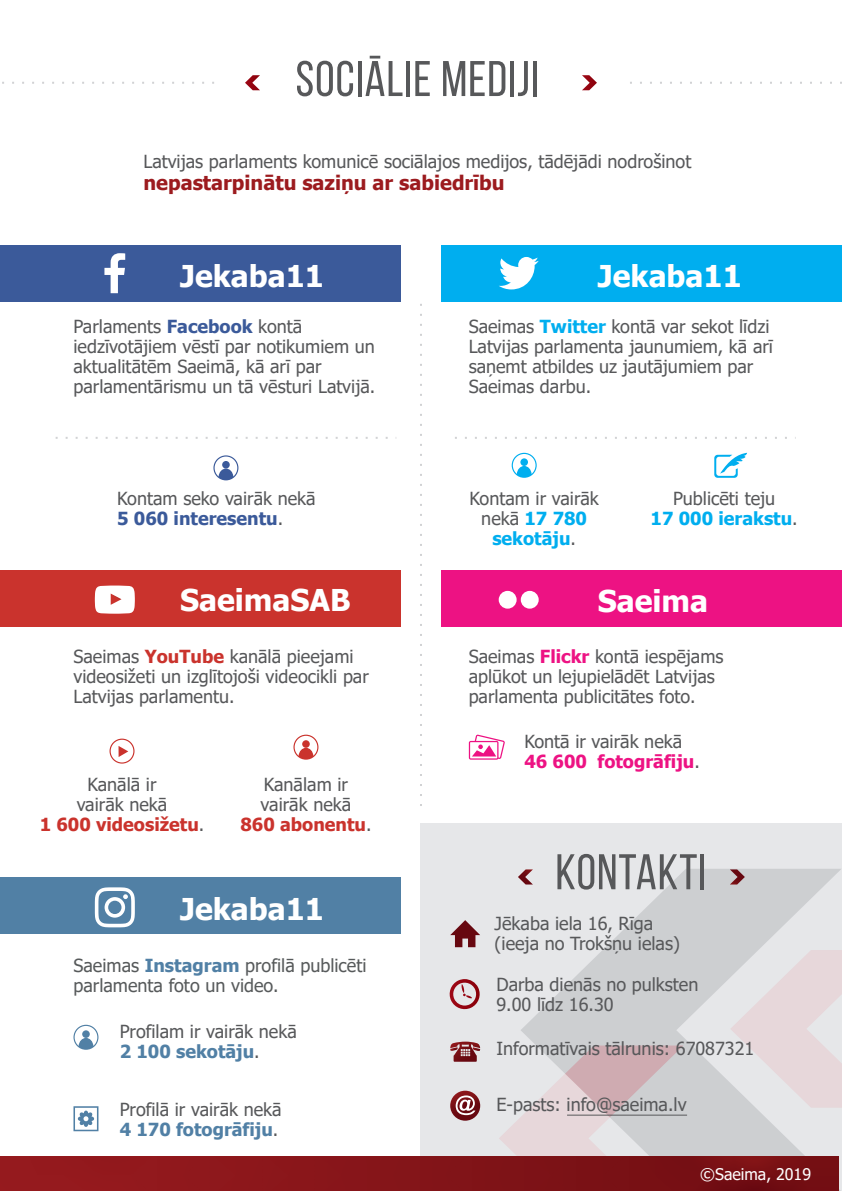
<style>
.page{position:relative;width:842px;height:1191px;background:#fff}
.page>*{position:absolute;margin:0;border:0;box-sizing:border-box;transform-origin:0 0}
.t1{font:50px "Bebas Neue";letter-spacing:.02em;color:#57585a}
.t2{font:700 30px "Tahoma";color:#fff}
.t3{font:700 20px "Tahoma";color:#9c1b1f}
.t4{font:18px/20px "Tahoma";color:#57585a}
.t5{font:18px/20px "Tahoma";color:#575a5b}
.t6{font:16px "Tahoma";color:#fff}
.s1{font-weight:700;color:#3b5a9a}
.s2{font-weight:700;color:#00aeef}
.s3{font-weight:700;color:#ca332d}
.s4{font-weight:700;color:#5180a5}
.s5{font-weight:700;color:#ed1283}
</style>
<div class="page">
<svg style="left:245px;top:75px;width:15px;height:15px"></svg>
<svg style="left:582px;top:75px;width:15px;height:15px"></svg>
<svg style="left:2px;top:82px;width:212px;height:2px"></svg>
<svg style="left:630px;top:82px;width:212px;height:2px"></svg>
<svg style="left:56px;top:437px;width:340px;height:2px"></svg>
<svg style="left:455px;top:437px;width:332px;height:2px"></svg>
<svg style="left:420px;top:304px;width:2px;height:502px"></svg>
<div style="left:0;top:245px;width:400px;height:57px;background:#3b5a9a"></div>
<div style="left:442px;top:245px;width:400px;height:57px;background:#00aeef"></div>
<div style="left:442px;top:570px;width:400px;height:57px;background:#ed1283"></div>
<div style="left:521px;top:591px;width:18px;height:17px;background:#fff;border-radius:50%"></div>
<div style="left:499px;top:591px;width:18px;height:17px;background:#fff;border-radius:50%"></div>
<div style="left:0;top:570px;width:400px;height:57px;background:#ca332d"></div>
<svg style="left:95px;top:585px;width:40px;height:28px"></svg>
<div style="left:420px;top:822px;width:422px;height:369px;background:#e6e7e9"></div>
<svg style="left:521px;top:869px;width:321px;height:322px;fill:#cdcfd1"></svg>
<svg style="left:499px;top:1045px;width:184px;height:112px"></svg>
<svg style="left:730px;top:950px;width:112px;height:157px"></svg>
<svg style="left:450px;top:1090px;width:30px;height:30px"></svg>
<svg style="left:456px;top:1095px;width:19px;height:20px"></svg>
<svg style="left:450px;top:1041px;width:30px;height:20px"></svg>
<svg style="left:450px;top:920px;width:30px;height:27px"></svg>
<svg style="left:469px;top:734px;width:36px;height:25px"></svg>
<svg style="left:293px;top:734px;width:25px;height:25px"></svg>
<div style="left:302px;top:740px;width:8px;height:8px;background:#ca332d;border-radius:50%"></div>
<svg style="left:110px;top:738px;width:25px;height:25px"></svg>
<svg style="left:499px;top:257px;width:40px;height:32px"></svg>
<svg style="left:512px;top:453px;width:25px;height:25px"></svg>
<div style="left:520px;top:458px;width:8px;height:8px;background:#00aeef;border-radius:50%"></div>
<svg style="left:714px;top:453px;width:33px;height:25px"></svg>
<svg style="left:104px;top:253px;width:21px;height:40px"></svg>
<div style="left:0;top:877px;width:400px;height:57px;background:#5180a5"></div>
<svg style="left:95px;top:887px;width:40px;height:40px"></svg>
<svg style="left:73px;top:1106px;width:25px;height:25px"></svg>
<svg style="left:73px;top:1024px;width:25px;height:25px"></svg>
<div style="left:82px;top:1030px;width:8px;height:8px;background:#5180a5;border-radius:50%"></div>
<svg style="left:213px;top:455px;width:25px;height:25px"></svg>
<div style="left:222px;top:461px;width:8px;height:7px;background:#3b5a9a;border-radius:50%"></div>
<svg style="left:518px;top:869px;width:15px;height:15px"></svg>
<svg style="left:730px;top:869px;width:15px;height:15px"></svg>
<div style="left:0;top:1157px;width:839px;height:34px;background:linear-gradient(to right,#971b1f,#700d12)"></div>
<svg style="left:449px;top:979px;width:31px;height:31px"></svg>
<hr style="left:567px;top:1114px;width:120px;height:1px;background:#57585a">
<h1 class="t1" style="left:296px;top:52px;width:245px">SOCIĀLIE MEDIJI</h1>
<p class="t4" style="left:143px;top:152px;width:549px">Latvijas parlaments komunicē sociālajos medijos, tādējādi nodrošinot</p>
<p class="t3" style="left:143px;top:169px;width:363px">nepastarpinātu saziņu ar sabiedrību</p>
<h2 class="t2" style="left:180px;top:255px;width:146px">Jekaba11</h2>
<h2 class="t2" style="left:598px;top:255px;width:146px">Jekaba11</h2>
<p class="t4" style="left:73px;top:317px;width:303px">Parlaments <span class="s1">Facebook</span> kontā iedzīvotājiem vēstī par notikumiem un aktualitātēm Saeimā, kā arī par parlamentārismu un tā vēsturi Latvijā.</p>
<p class="t4" style="left:469px;top:317px;width:306px">Saeimas <span class="s2">Twitter</span> kontā var sekot līdzi<br>Latvijas parlamenta jaunumiem, kā arī saņemt atbildes uz jautājumiem par<br>Saeimas darbu.</p>
<p class="t4" style="left:117px;top:489px;width:200px">Kontam seko vairāk nekā<br><span class="s1">5 060 interesentu</span>.</p>
<h2 class="t2" style="left:180px;top:579px;width:172px">SaeimaSAB</h2>
<p class="t4" style="left:73px;top:647px;width:297px">Saeimas <span class="s3">YouTube</span> kanālā pieejami videosižeti un izglītojoši videocikli par<br>Latvijas parlamentu.</p>
<p class="t4" style="left:40px;top:775px;width:166px;text-align:center">Kanālā ir<br>vairāk nekā<br><span class="s3">1 600 videosižetu</span>.</p>
<p class="t4" style="left:240px;top:775px;width:133px;text-align:center">Kanālam ir vairāk nekā<br><span class="s3">860 abonentu</span>.</p>
<h2 class="t2" style="left:180px;top:887px;width:146px">Jekaba11</h2>
<p class="t5" style="left:73px;top:956px;width:294px">Saeimas <span class="s4">Instagram</span> profilā publicēti parlamenta foto un video.</p>
<p class="t4" style="left:120px;top:1023px;width:179px">Profilam ir vairāk nekā<br><span class="s4">2 100 sekotāju</span>.</p>
<p class="t4" style="left:120px;top:1100px;width:164px">Profilā ir vairāk nekā<br><span class="s4">4 170 fotogrāfiju</span>.</p>
<p class="t4" style="left:469px;top:489px;width:131px;text-align:center">Kontam ir vairāk nekā <span class="s2">17 780 sekotāju</span>.</p>
<p class="t4" style="left:651px;top:489px;width:149px;text-align:center">Publicēti teju<br><span class="s2">17 000 ierakstu</span>.</p>
<h2 class="t2" style="left:598px;top:580px;width:112px">Saeima</h2>
<p class="t4" style="left:469px;top:647px;width:256px">Saeimas <span class="s5">Flickr</span> kontā iespējams aplūkot un lejupielādēt Latvijas parlamenta publicitātes foto.</p>
<p class="t4" style="left:524px;top:733px;width:177px">Kontā ir vairāk nekā<br><span class="s5">46 600 fotogrāfiju</span>.</p>
<h1 class="t1" style="left:555px;top:845px;width:152px">KONTAKTI</h1>
<p class="t4" style="left:495px;top:915px;width:187px">Jēkaba iela 16, Rīga (ieeja no Trokšņu ielas)</p>
<p class="t4" style="left:496px;top:975px;width:203px">Darba dienās no pulksten<br>9.00 līdz 16.30</p>
<p class="t4" style="left:496px;top:1039px;width:259px">Informatīvais tālrunis: 67087321</p>
<p class="t4" style="left:496px;top:1095px;width:192px">E-pasts: info@saeima.lv</p>
<p class="t6" style="left:700px;top:1163px;width:112px">©Saeima, 2019</p>
</div>
